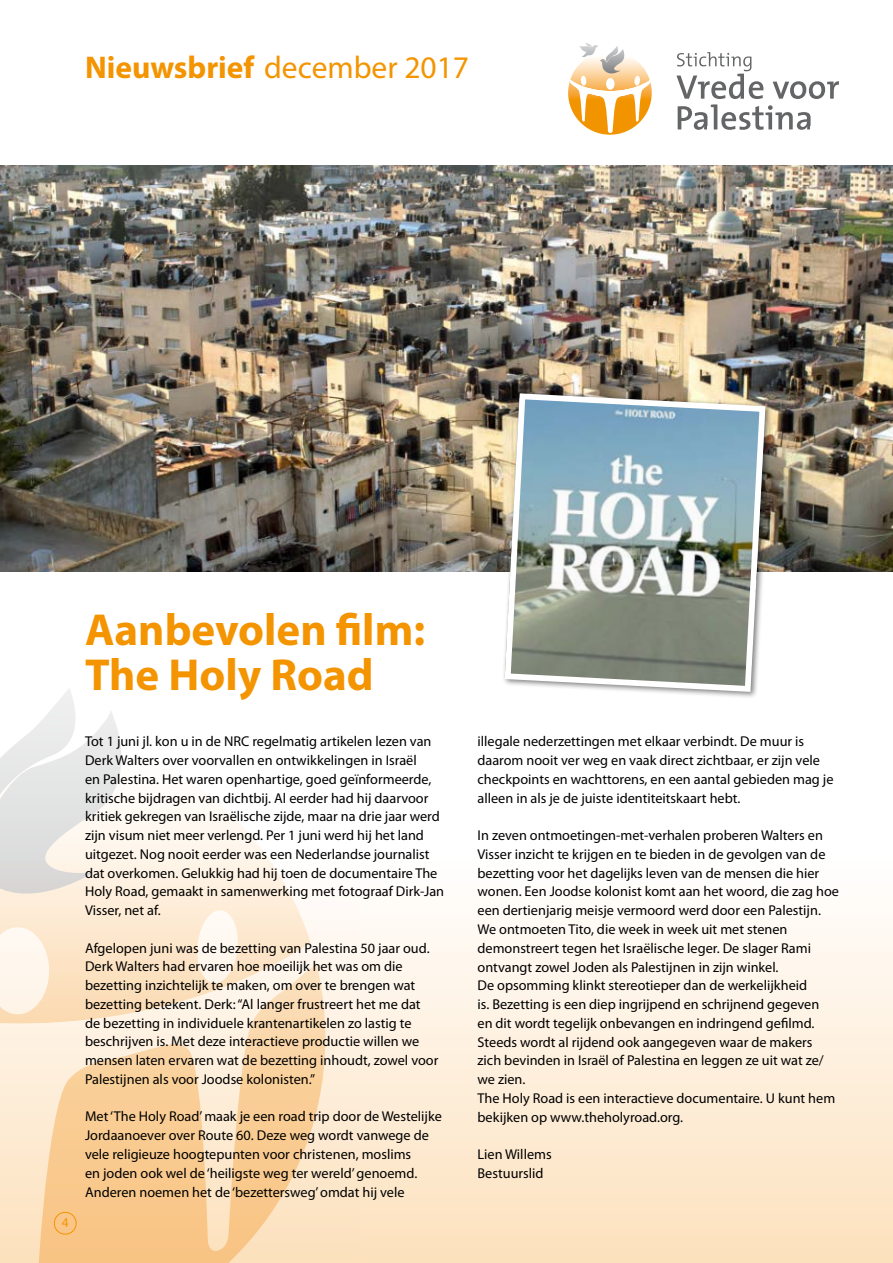
<style>
.page{position:relative;width:893px;height:1263px;background:#fff}
.page>*{position:absolute;margin:0;border:0;box-sizing:border-box;transform-origin:0 0}
.t1{font:700 45px/45px "Myriad Pro";color:#f39400}
.t2{font:31.5px "Myriad Pro";color:#f39400}
.t3{font:14.25px/18.8px "Myriad Pro";color:#000}
.t4{font:13.5px "Myriad Pro";color:#f39400}
.s1{font-weight:700}
</style>
<div class="page">
<svg style="left:0;top:571px;width:359px;height:285px"></svg>
<img style="left:0;top:166px;width:893px;height:405px">
<svg style="left:0;top:856px;width:893px;height:407px"></svg>
<svg style="left:676px;top:52px;width:163px;height:78px"></svg>
<svg style="left:568px;top:43px;width:84px;height:90px"></svg>
<div style="left:54px;top:1212px;width:22px;height:22px;border:1px solid #f39400;border-radius:50%"></div>
<div style="left:501px;top:390px;width:272px;height:310px;background:#000;opacity:.5"></div>
<img style="left:502px;top:390px;width:266px;height:305px">
<h2 class="t2" style="left:85px;top:50px;width:385px"><span class="s1">Nieuwsbrief</span> december 2017</h2>
<p class="t4" style="left:62px;top:1215px;width:8px">4</p>
<h1 class="t1" style="left:85px;top:608px;width:342px">Aanbevolen film:<br>The Holy Road</h1>
<p class="t3" style="left:85px;top:732px;width:361px">Tot 1 juni jl. kon u in de NRC regelmatig artikelen lezen van Derk Walters over voorvallen en ontwikkelingen in Israël<br>en Palestina. Het waren openhartige, goed geïnformeerde, kritische bijdragen van dichtbij. Al eerder had hij daarvoor kritiek gekregen van Israëlische zijde, maar na drie jaar werd zijn visum niet meer verlengd. Per 1 juni werd hij het land uitgezet. Nog nooit eerder was een Nederlandse journalist dat overkomen. Gelukkig had hij toen de documentaire The Holy Road, gemaakt in samenwerking met fotograaf Dirk-Jan Visser, net af.</p>
<p class="t3" style="left:85px;top:939px;width:355px">Afgelopen juni was de bezetting van Palestina 50 jaar oud.<br>Derk Walters had ervaren hoe moeilijk het was om die bezetting inzichtelijk te maken, om over te brengen wat bezetting betekent. Derk: “Al langer frustreert het me dat de bezetting in individuele krantenartikelen zo lastig te beschrijven is. Met deze interactieve productie willen we mensen laten ervaren wat de bezetting inhoudt, zowel voor Palestijnen als voor Joodse kolonisten.”</p>
<p class="t3" style="left:85px;top:1107px;width:358px">Met ‘The Holy Road’ maak je een road trip door de Westelijke Jordaanoever over Route 60. Deze weg wordt vanwege de vele religieuze hoogtepunten voor christenen, moslims<br>en joden ook wel de ‘heiligste weg ter wereld’ genoemd.<br>Anderen noemen het de ‘bezettersweg’ omdat hij vele</p>
<p class="t3" style="left:477px;top:732px;width:358px">illegale nederzettingen met elkaar verbindt. De muur is daarom nooit ver weg en vaak direct zichtbaar, er zijn vele checkpoints en wachttorens, en een aantal gebieden mag je alleen in als je de juiste identiteitskaart hebt.</p>
<p class="t3" style="left:477px;top:826px;width:363px">In zeven ontmoetingen-met-verhalen proberen Walters en Visser inzicht te krijgen en te bieden in de gevolgen van de bezetting voor het dagelijks leven van de mensen die hier wonen. Een Joodse kolonist komt aan het woord, die zag hoe een dertienjarig meisje vermoord werd door een Palestijn.<br>We ontmoeten Tito, die week in week uit met stenen demonstreert tegen het Israëlische leger. De slager Rami ontvangt zowel Joden als Palestijnen in zijn winkel.<br>De opsomming klinkt stereotieper dan de werkelijkheid<br>is. Bezetting is een diep ingrijpend en schrijnend gegeven<br>en dit wordt tegelijk onbevangen en indringend gefilmd.<br>Steeds wordt al rijdend ook aangegeven waar de makers zich bevinden in Israël of Palestina en leggen ze uit wat ze/ we zien.<br>The Holy Road is een interactieve documentaire. U kunt hem bekijken op www.theholyroad.org.</p>
<p class="t3" style="left:477px;top:1145px;width:76px">Lien Willems<br>Bestuurslid</p>
</div>
